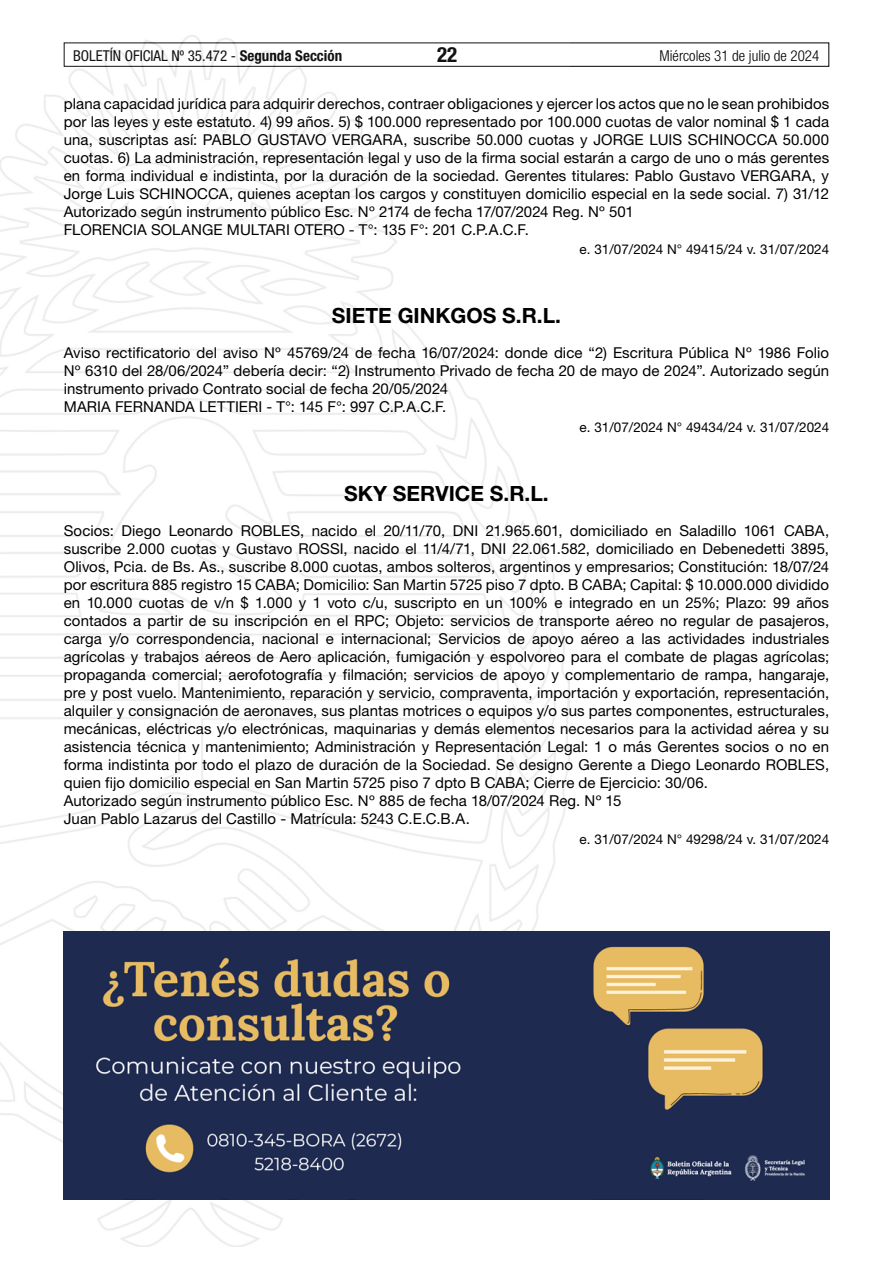
<style>
.page{position:relative;width:893px;height:1263px;background:#fff}
.page>*{position:absolute;margin:0;border:0;box-sizing:border-box;transform-origin:0 0}
.t1{font:700 21px "Helvetica Neue LT Std";color:#000}
.t2{font:700 condensed 21px "Helvetica Neue LT Std";color:#000}
.t3{font:15px/18px "Helvetica Neue LT Std";letter-spacing:.005em;color:#000}
.t4{font:condensed 15px "Helvetica Neue LT Std";color:#000}
.t5{font:300 condensed 15px "Helvetica Neue LT Std";color:#000}
.t6{font:13.5px "Helvetica Neue LT Std";color:#000}
.s1{font-weight:700}
</style>
<div class="page">
<div style="left:64px;top:43px;width:765px;height:24px;border:1px solid #000"></div>
<img style="left:0;top:35px;width:569px;height:1211px">
<img style="left:64px;top:931px;width:765px;height:268px">
<p class="t4" style="left:73px;top:47px;width:271px">BOLETÍN OFICIAL Nº 35.472 - <span class="s1">Segunda Sección</span></p>
<h1 class="t2" style="left:437px;top:42px;width:22px">22</h1>
<p class="t5" style="left:660px;top:47px;width:161px">Miércoles 31 de julio de 2024</p>
<p class="t3" style="left:64px;top:94px;width:767px">plana capacidad jurídica para adquirir derechos, contraer obligaciones y ejercer los actos que no le sean prohibidos por las leyes y este estatuto. 4) 99 años. 5) $ 100.000 representado por 100.000 cuotas de valor nominal $ 1 cada una, suscriptas así: PABLO GUSTAVO VERGARA, suscribe 50.000 cuotas y JORGE LUIS SCHINOCCA 50.000 cuotas. 6) La administración, representación legal y uso de la firma social estarán a cargo de uno o más gerentes en forma individual e indistinta, por la duración de la sociedad. Gerentes titulares: Pablo Gustavo VERGARA, y Jorge Luis SCHINOCCA, quienes aceptan los cargos y constituyen domicilio especial en la sede social. 7) 31/12<br>Autorizado según instrumento público Esc. Nº 2174 de fecha 17/07/2024 Reg. Nº 501<br>FLORENCIA SOLANGE MULTARI OTERO - T°: 135 F°: 201 C.P.A.C.F.</p>
<p class="t6" style="left:580px;top:241px;width:251px">e. 31/07/2024 N° 49415/24 v. 31/07/2024</p>
<h1 class="t1" style="left:332px;top:303px;width:231px">SIETE GINKGOS S.R.L.</h1>
<p class="t3" style="left:64px;top:344px;width:767px">Aviso rectificatorio del aviso Nº 45769/24 de fecha 16/07/2024: donde dice “2) Escritura Pública Nº 1986 Folio Nº 6310 del 28/06/2024” debería decir: “2) Instrumento Privado de fecha 20 de mayo de 2024”. Autorizado según instrumento privado Contrato social de fecha 20/05/2024<br>MARIA FERNANDA LETTIERI - T°: 145 F°: 997 C.P.A.C.F.</p>
<p class="t6" style="left:580px;top:419px;width:251px">e. 31/07/2024 N° 49434/24 v. 31/07/2024</p>
<h1 class="t1" style="left:344px;top:481px;width:206px">SKY SERVICE S.R.L.</h1>
<p class="t3" style="left:64px;top:522px;width:767px">Socios: Diego Leonardo ROBLES, nacido el 20/11/70, DNI 21.965.601, domiciliado en Saladillo 1061 CABA, suscribe 2.000 cuotas y Gustavo ROSSI, nacido el 11/4/71, DNI 22.061.582, domiciliado en Debenedetti 3895, Olivos, Pcia. de Bs. As., suscribe 8.000 cuotas, ambos solteros, argentinos y empresarios; Constitución: 18/07/24 por escritura 885 registro 15 CABA; Domicilio: San Martin 5725 piso 7 dpto. B CABA; Capital: $ 10.000.000 dividido en 10.000 cuotas de v/n $ 1.000 y 1 voto c/u, suscripto en un 100% e integrado en un 25%; Plazo: 99 años contados a partir de su inscripción en el RPC; Objeto: servicios de transporte aéreo no regular de pasajeros, carga y/o correspondencia, nacional e internacional; Servicios de apoyo aéreo a las actividades industriales agrícolas y trabajos aéreos de Aero aplicación, fumigación y espolvoreo para el combate de plagas agrícolas; propaganda comercial; aerofotografía y filmación; servicios de apoyo y complementario de rampa, hangaraje, pre y post vuelo. Mantenimiento, reparación y servicio, compraventa, importación y exportación, representación, alquiler y consignación de aeronaves, sus plantas motrices o equipos y/o sus partes componentes, estructurales, mecánicas, eléctricas y/o electrónicas, maquinarias y demás elementos necesarios para la actividad aérea y su asistencia técnica y mantenimiento; Administración y Representación Legal: 1 o más Gerentes socios o no en forma indistinta por todo el plazo de duración de la Sociedad. Se designo Gerente a Diego Leonardo ROBLES, quien fijo domicilio especial en San Martin 5725 piso 7 dpto B CABA; Cierre de Ejercicio: 30/06.<br>Autorizado según instrumento público Esc. Nº 885 de fecha 18/07/2024 Reg. Nº 15<br>Juan Pablo Lazarus del Castillo - Matrícula: 5243 C.E.C.B.A.</p>
<p class="t6" style="left:580px;top:831px;width:251px">e. 31/07/2024 N° 49298/24 v. 31/07/2024</p>
</div>
